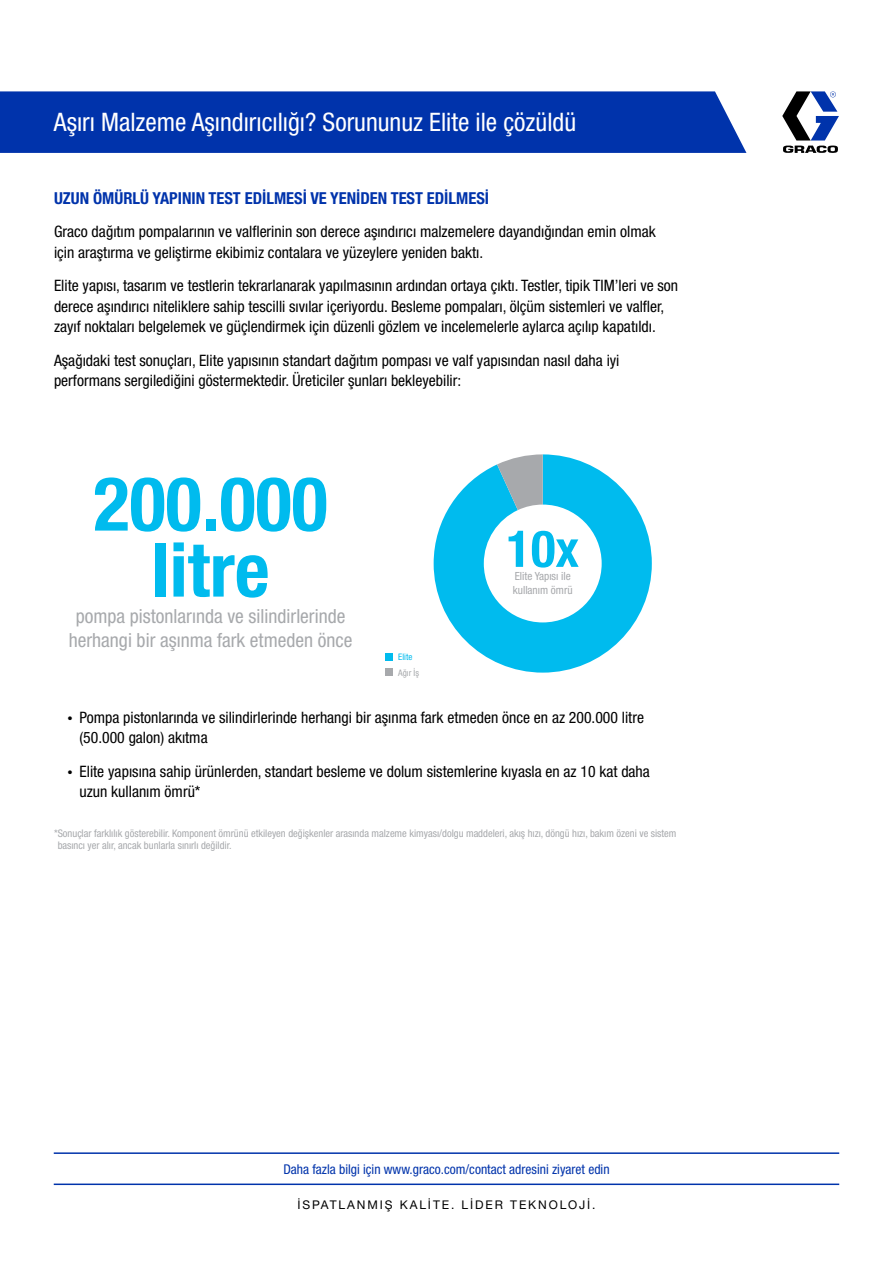
<style>
.page{position:relative;width:893px;height:1263px;background:#fff}
.page>*{position:absolute;margin:0;border:0;box-sizing:border-box;transform-origin:0 0}
.t1{font:700 condensed 75px/66px "Helvetica Neue LTW1 G";color:#0be;text-align:center}
.t2{font:700 condensed 51px "Helvetica Neue LTW1 G";color:#0be}
.t3{font:condensed 25.5px "Helvetica Neue LTW1 G";color:#fff}
.t4{font:condensed 19.5px/24px "Helvetica Neue LTW1 G";color:#a7a9ac;text-align:center}
.t5{font:700 condensed 16.5px "Helvetica Neue LTW1 G";color:#0033ab}
.t6{font:condensed 15.75px/20.2px "Helvetica Neue LTW1 G";color:#000}
.t7{font:condensed 13.5px "Helvetica Neue LTW1 G";color:#0033ab}
.t8{font:12px "Helvetica Neue LTW1 G";letter-spacing:.16em;color:#000}
.t9{font:condensed 11.25px/13.5px "Helvetica Neue LTW1 G";color:#a7a9ac}
.t10{font:condensed 10.5px/12.6px "Helvetica Neue LTW1 G";color:#a7a9ac}
.t11{font:condensed 9px "Helvetica Neue LTW1 G";color:#a7a9ac}
.t12{font:condensed 9px "Helvetica Neue LTW1 G";color:#0be}
.s1{font-size:10.5px}
</style>
<div class="page">
<svg style="left:782px;top:91px;width:57px;height:62px"></svg>
<hr style="left:54px;top:1183px;width:785px;height:2px;background:#0033ab">
<hr style="left:54px;top:1152px;width:785px;height:2px;background:#0033ab">
<div style="left:0;top:91px;width:746px;height:62px;background:#0033ab"></div>
<svg style="left:434px;top:454px;width:218px;height:219px;fill:#0be"></svg>
<svg style="left:497px;top:454px;width:46px;height:56px;background:#92b5c1"></svg>
<div style="left:385px;top:653px;width:8px;height:8px;background:#0be"></div>
<div style="left:385px;top:669px;width:8px;height:7px;background:#a7a9ac"></div>
<h3 class="t3" style="left:54px;top:107px;width:524px">Aşırı Malzeme Aşındırıcılığı? Sorununuz Elite ile çözüldü</h3>
<p class="t5" style="left:54px;top:188px;width:437px">UZUN ÖMÜRLÜ YAPININ TEST EDILMESI VE YENIDEN TEST EDILMESI</p>
<p class="t6" style="left:54px;top:222px;width:603px">Graco dağıtım pompalarının ve valflerinin son derece aşındırıcı malzemelere dayandığından emin olmak için araştırma ve geliştirme ekibimiz contalara ve yüzeylere yeniden baktı.</p>
<p class="t6" style="left:54px;top:276px;width:626px">Elite yapısı, tasarım ve testlerin tekrarlanarak yapılmasının ardından ortaya çıktı. Testler, tipik TIM’leri ve son derece aşındırıcı niteliklere sahip tescilli sıvılar içeriyordu. Besleme pompaları, ölçüm sistemleri ve valfler, zayıf noktaları belgelemek ve güçlendirmek için düzenli gözlem ve incelemelerle aylarca açılıp kapatıldı.</p>
<p class="t6" style="left:54px;top:350px;width:567px">Aşağıdaki test sonuçları, Elite yapısının standart dağıtım pompası ve valf yapısından nasıl daha iyi performans sergilediğini göstermektedir. Üreticiler şunları bekleyebilir:</p>
<h1 class="t1" style="left:94px;top:471px;width:236px">200.000 litre</h1>
<p class="t4" style="left:69px;top:604px;width:285px">pompa pistonlarında ve silindirlerinde herhangi bir aşınma fark etmeden önce</p>
<p class="t12" style="left:398px;top:652px;width:16px">Elite</p>
<p class="t11" style="left:398px;top:667px;width:22px">Ağır İş</p>
<h2 class="t2" style="left:506px;top:518px;width:74px">10x</h2>
<p class="t9" style="left:513px;top:570px;width:61px">Elite Yapısı ile kullanım ömrü</p>
<p class="t6" style="left:80px;top:707px;width:566px;text-indent:-12px"><span class="s1">•</span> Pompa pistonlarında ve silindirlerinde herhangi bir aşınma fark etmeden önce en az 200.000 litre (50.000 galon) akıtma</p>
<p class="t6" style="left:80px;top:761px;width:572px;text-indent:-12px"><span class="s1">•</span> Elite yapısına sahip ürünlerden, standart besleme ve dolum sistemlerine kıyasla en az 10 kat daha uzun kullanım ömrü*</p>
<p class="t10" style="left:58px;top:827px;width:620px;text-indent:-4px">*Sonuçlar farklılık gösterebilir. Komponent ömrünü etkileyen değişkenler arasında malzeme kimyası/dolgu maddeleri, akış hızı, döngü hızı, bakım özeni ve sistem basıncı yer alır, ancak bunlarla sınırlı değildir.</p>
<p class="t7" style="left:283px;top:1161px;width:328px">Daha fazla bilgi için www.graco.com/contact adresini ziyaret edin</p>
<p class="t8" style="left:297px;top:1197px;width:300px">İSPATLANMIŞ KALİTE. LİDER TEKNOLOJİ.</p>
</div>
